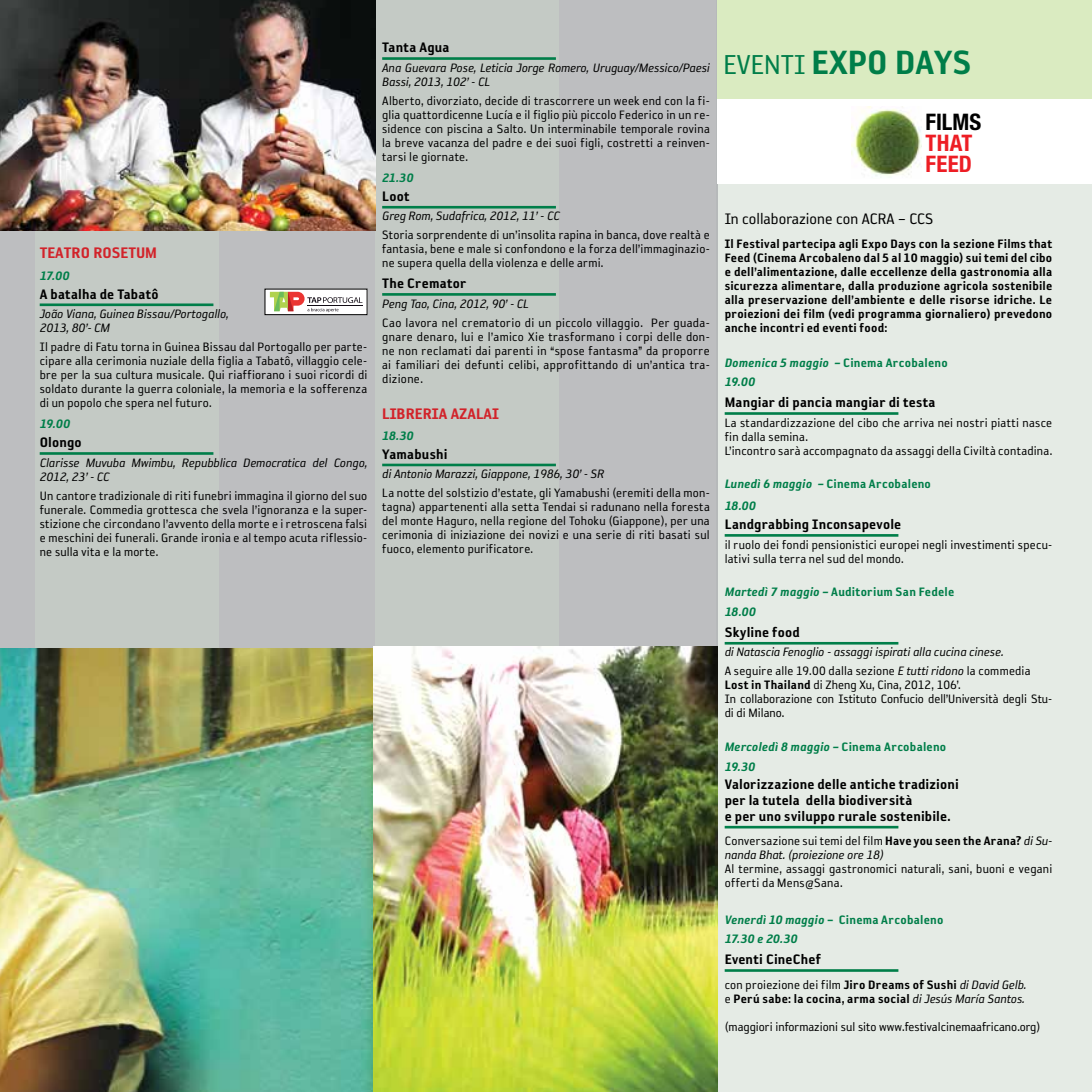
<style>
.page{position:relative;width:1092px;height:1092px;background:#fff}
.page>*{position:absolute;margin:0;border:0;box-sizing:border-box;transform-origin:0 0}
.t1{font:38.5px "Reykjavik One OT C Gauge";color:#007e49}
.t2{font:700 condensed 22.75px/21.2px "Helvetica Neue";color:#ed1d24}
.t3{font:700 condensed 22.75px "Helvetica Neue";color:#000}
.t4{font:17.5px "Reykjavik One OT C Gauge";color:#d2232a}
.t5{font:17.5px "Reykjavik One OT A Gauge";color:#000}
.t6{font:15.75px/15.8px "Reykjavik One OT C Gauge";letter-spacing:.01em;color:#000}
.t7{font:14px/14px "Reykjavik One OT A Gauge";letter-spacing:.015em;color:#000;text-align:justify}
.t8{font:italic 14px/14px "Reykjavik One OT A Gauge";color:#000}
.t9{font:14px/14px "Reykjavik One OT C Gauge";letter-spacing:.015em;color:#000;text-align:justify}
.t10{font:italic 14px/19.4px "Reykjavik One OT C Gauge";letter-spacing:.01em;color:#007e49}
.s1{font-family:"Reykjavik One OT A Gauge";font-size:31.5px}
.s2{font-style:normal}
.s3{font-family:"Reykjavik One OT C Gauge"}
.s4{font-family:"Reykjavik One OT C Gauge";font-style:normal}
.s5{font-style:italic}
.s6{font-family:"Reykjavik One OT A Gauge"}
.s7{font-family:"Reykjavik One OT A Gauge";font-style:italic}
</style>
<div class="page">
<div style="left:716px;top:0;width:375px;height:1091px;background:#e5ebe5"></div>
<div style="left:0;top:0;width:717px;height:648px;background:#bdbec0"></div>
<div style="left:35px;top:0;width:183px;height:647px;background:#c4cac5"></div>
<div style="left:375px;top:0;width:183px;height:646px;background:#c4cac5"></div>
<hr style="left:382px;top:57px;width:174px;height:3px;background:#007e49">
<hr style="left:382px;top:206px;width:174px;height:2px;background:#007e49">
<hr style="left:382px;top:293px;width:174px;height:3px;background:#007e49">
<hr style="left:382px;top:463px;width:174px;height:3px;background:#007e49">
<hr style="left:40px;top:303px;width:173px;height:3px;background:#007e49">
<hr style="left:40px;top:452px;width:173px;height:3px;background:#007e49">
<img style="left:0;top:648px;width:374px;height:443px">
<img style="left:0;top:0;width:375px;height:230px">
<div style="left:265px;top:289px;width:102px;height:25px;background:#fff"></div>
<svg style="left:270px;top:292px;width:92px;height:20px"></svg>
<div style="left:265px;top:289px;width:102px;height:26px;border:1px solid #000"></div>
<hr style="left:724px;top:412px;width:174px;height:3px;background:#007e49">
<hr style="left:724px;top:534px;width:174px;height:2px;background:#007e49">
<hr style="left:724px;top:642px;width:174px;height:2px;background:#007e49">
<hr style="left:724px;top:825px;width:174px;height:3px;background:#007e49">
<hr style="left:724px;top:969px;width:174px;height:2px;background:#007e49">
<img style="left:374px;top:646px;width:343px;height:445px">
<div style="left:717px;top:0;width:374px;height:142px;background:#daebc1"></div>
<div style="left:717px;top:99px;width:374px;height:84px;background:#fff"></div>
<img style="left:851px;top:106px;width:70px;height:70px">
<p class="t4" style="left:40px;top:244px;width:17px">Teatro</p>
<p class="t4" style="left:93px;top:244px;width:19px">Rosetum</p>
<p class="t10" style="left:40px;top:266px;width:31px">17.00</p>
<p class="t6" style="left:40px;top:286px;width:120px">A batalha de Tabatô</p>
<p class="t8" style="left:40px;top:307px;width:190px">João Viana, Guinea Bissau/Portogallo,<br>2013, 80’- CM</p>
<p class="t7" style="left:40px;top:340px;width:329px">Il padre di Fatu torna in Guinea Bissau dal Portogallo per parte&shy;cipare alla cerimonia nuziale della figlia a Tabatô, villaggio cele&shy;bre per la sua cultura musicale. Qui riaffiorano i suoi ricordi di soldato durante la guerra coloniale, la memoria e la sofferenza di un popolo che spera nel futuro.</p>
<p class="t10" style="left:40px;top:414px;width:32px">19.00</p>
<p class="t6" style="left:40px;top:434px;width:43px">Olongo</p>
<p class="t8" style="left:40px;top:455px;width:329px">Clarisse Muvuba Mwimbu, Repubblica Democratica del Congo,<br>2012, 23’ - CC</p>
<p class="t7" style="left:40px;top:488px;width:329px">Un cantore tradizionale di riti funebri immagina il giorno del suo funerale. Commedia grottesca che svela l’ignoranza e la super&shy;stizione che circondano l’avvento della morte e i retroscena falsi e meschini dei funerali. Grande ironia e al tempo acuta riflessio&shy;ne sulla vita e la morte.</p>
<p class="t6" style="left:382px;top:40px;width:69px">Tanta Agua</p>
<p class="t8" style="left:382px;top:61px;width:329px">Ana Guevara Pose, Leticia Jorge Romero, Uruguay/Messico/Paesi<br>Bassi, 2013, 102’ - CL</p>
<p class="t7" style="left:382px;top:94px;width:329px">Alberto, divorziato, decide di trascorrere un week end con la fi&shy;glia quattordicenne Lucía e il figlio più piccolo Federico in un re&shy;sidence con piscina a Salto. Un interminabile temporale rovina la breve vacanza del padre e dei suoi figli, costretti a reinven&shy;tarsi le giornate.</p>
<p class="t10" style="left:382px;top:168px;width:33px">21.30</p>
<p class="t6" style="left:382px;top:188px;width:29px">Loot</p>
<p class="t8" style="left:382px;top:209px;width:179px">Greg Rom, Sudafrica, 2012, 11’ - CC</p>
<p class="t7" style="left:382px;top:228px;width:329px">Storia sorprendente di un’insolita rapina in banca, dove realtà e fantasia, bene e male si confondono e la forza dell’immaginazio&shy;ne supera quella della violenza e delle armi.</p>
<p class="t6" style="left:382px;top:275px;width:86px">The Cremator</p>
<p class="t8" style="left:382px;top:296px;width:148px">Peng Tao, Cina, 2012, 90’ - CL</p>
<p class="t7" style="left:382px;top:315px;width:329px">Cao lavora nel crematorio di un piccolo villaggio. Per guada&shy;gnare denaro, lui e l’amico Xie trasformano i corpi delle don&shy;ne non reclamati dai parenti in “spose fantasma” da proporre ai familiari dei defunti celibi, approfittando di un’antica tra&shy;dizione.</p>
<p class="t4" style="left:382px;top:404px;width:17px">Libreria</p>
<p class="t4" style="left:450px;top:404px;width:18px">Azalai</p>
<p class="t10" style="left:382px;top:426px;width:33px">18.30</p>
<p class="t6" style="left:382px;top:446px;width:67px">Yamabushi</p>
<p class="t8" style="left:382px;top:467px;width:223px">di Antonio Marazzi, Giappone, 1986, 30’ - SR</p>
<p class="t7" style="left:382px;top:486px;width:329px">La notte del solstizio d’estate, gli Yamabushi (eremiti della mon&shy;tagna) appartenenti alla setta Tendai si radunano nella foresta del monte Haguro, nella regione del Tohoku (Giappone), per una cerimonia di iniziazione dei novizi e una serie di riti basati sul fuoco, elemento purificatore.</p>
<h1 class="t1" style="left:723px;top:42px;width:250px"><span class="s1">EVENTI</span> EXPO DAYS</h1>
<h2 class="t3" style="left:925px;top:108px;width:57px">FILMS</h2>
<h2 class="t2" style="left:925px;top:132px;width:49px">THAT<br>FEED</h2>
<p class="t5" style="left:724px;top:210px;width:210px">In collaborazione con ACRA – CCS</p>
<p class="t9" style="left:724px;top:237px;width:329px">Il Festival partecipa agli Expo Days con la sezione Films that Feed (Cinema Arcobaleno dal 5 al 10 maggio) sui temi del cibo e dell’alimentazione, dalle eccellenze della gastronomia alla sicurezza alimentare, dalla produzione agricola sostenibile alla preservazione dell’ambiente e delle risorse idriche. Le proiezioni dei film (vedi programma giornaliero) prevedono anche incontri ed eventi food:</p>
<p class="t10" style="left:724px;top:352px;width:224px">Domenica 5 maggio – <span class="s2">Cinema Arcobaleno<br></span>19.00</p>
<p class="t6" style="left:724px;top:394px;width:212px">Mangiar di pancia mangiar di testa</p>
<p class="t7" style="left:724px;top:415px;width:329px;text-align:left">La standardizzazione del cibo che arriva nei nostri piatti nasce fin dalla semina.<br>L’incontro sarà accompagnato da assaggi della Civiltà contadina.</p>
<p class="t10" style="left:724px;top:473px;width:208px;line-height:21.9px">Lunedì 6 maggio – <span class="s2">Cinema Arcobaleno<br></span>18.00</p>
<p class="t6" style="left:724px;top:516px;width:178px">Landgrabbing Inconsapevole</p>
<p class="t7" style="left:724px;top:537px;width:329px">il ruolo dei fondi pensionistici europei negli investimenti specu&shy;lativi sulla terra nel sud del mondo.</p>
<p class="t10" style="left:724px;top:582px;width:231px">Martedì 7 maggio – <span class="s2">Auditorium San Fedele<br></span>18.00</p>
<p class="t6" style="left:724px;top:624px;width:77px">Skyline food</p>
<p class="t8" style="left:724px;top:642px;width:307px;line-height:18.9px">di Natascia Fenoglio - assaggi ispirati alla cucina cinese.<br><span class="s2">A seguire alle 19.00 dalla sezione</span> E tutti ridono <span class="s2">la commedia</span></p>
<p class="t7" style="left:724px;top:678px;width:329px;text-align:left"><span class="s3">Lost in Thailand</span> di Zheng Xu, Cina, 2012, 106’.<br>In collaborazione con Istituto Confucio dell’Università degli Stu&shy;di di Milano.</p>
<p class="t10" style="left:724px;top:737px;width:223px">Mercoledì 8 maggio – <span class="s2">Cinema Arcobaleno<br></span>19.30</p>
<p class="t6" style="left:724px;top:776px;width:235px">Valorizzazione delle antiche tradizioni per la tutela della biodiversità<br>e per uno sviluppo rurale sostenibile.</p>
<p class="t8" style="left:724px;top:834px;width:329px"><span class="s2">Conversazione sui temi del film</span> <span class="s4">Have you seen the Arana?</span> di Su&shy;nanda Bhat. (proiezione ore 18)</p>
<p class="t7" style="left:724px;top:862px;width:329px">Al termine, assaggi gastronomici naturali, sani, buoni e vegani offerti da Mens@Sana.</p>
<p class="t10" style="left:724px;top:909px;width:220px">Venerdì 10 maggio <span class="s2">– Cinema Arcobaleno<br></span>17.30 e 20.30</p>
<p class="t6" style="left:724px;top:951px;width:98px">Eventi CineChef</p>
<p class="t7" style="left:724px;top:977px;width:303px">con proiezione dei film <span class="s3">Jiro Dreams of Sushi</span> <span class="s5">di David Gelb.</span></p>
<p class="t9" style="left:724px;top:991px;width:301px"><span class="s6">e</span> Perú sabe: la cocina, arma social <span class="s7">di Jesús María Santos.</span></p>
<p class="t7" style="left:724px;top:1019px;width:317px">(maggiori informazioni sul sito www.festivalcinemaafricano.org)</p>
</div>
